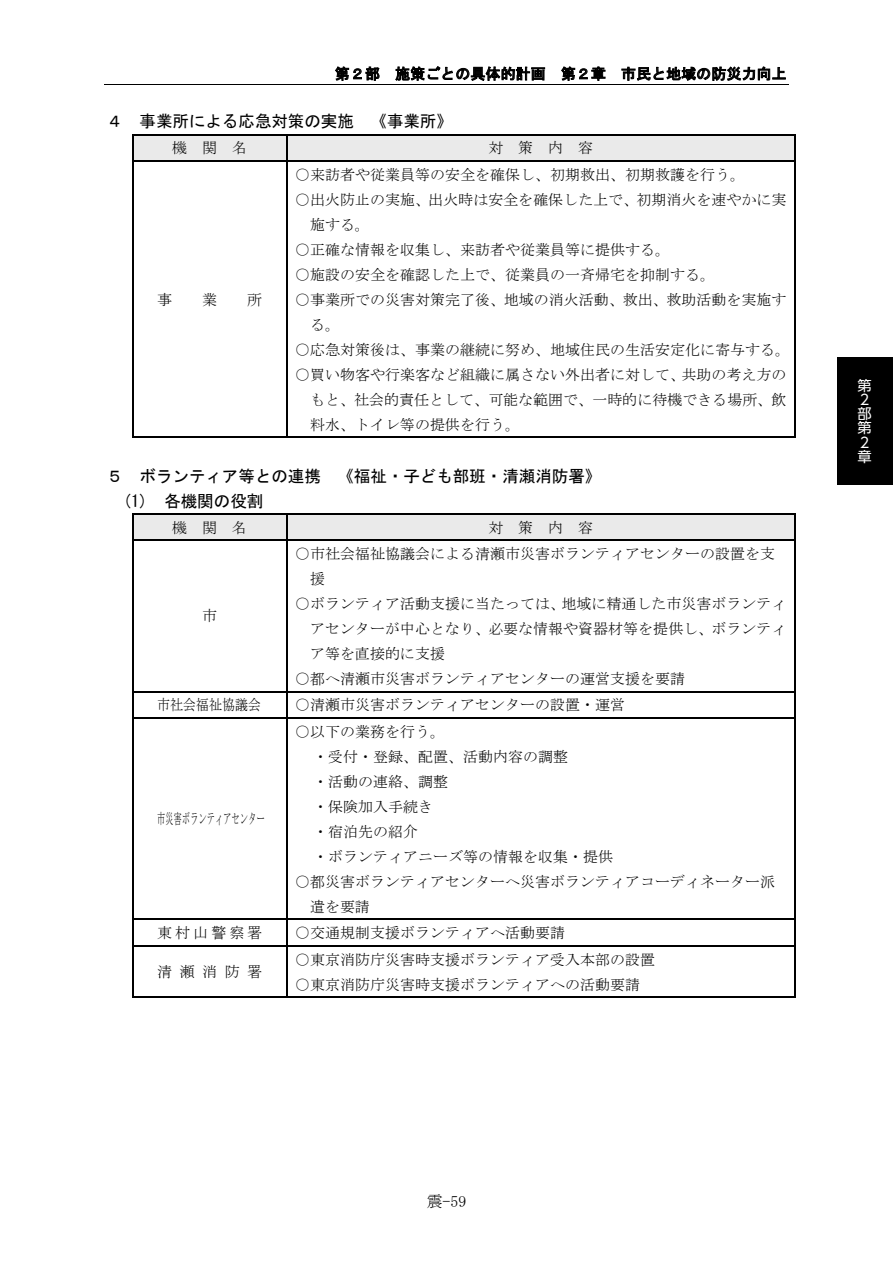
<style>
.page{position:relative;width:893px;height:1263px;background:#fff}
.page>*{position:absolute;margin:0;border:0;box-sizing:border-box;transform-origin:0 0}
.t1{font:16.5px/25px "MS Gothic";color:#000}
.t2{font:15.9px "MS Mincho";color:#000}
.t3{font:15px/25px "MS Mincho";color:#000}
.t4{font:15px "MS Gothic";letter-spacing:.01em;color:#000}
.t5{font:15px "MS Mincho";letter-spacing:.045em;color:#000;scale:.53 1}
.t6{font:15px "MS Mincho";color:#000;scale:.86 1}
.t7{font:14.25px/14.2px "UD Shin Go Pro";color:#fff}
</style>
<div class="page">
<hr style="left:104px;top:85px;width:685px;height:1px;background:#000">
<div style="left:134px;top:135px;width:152px;height:25px;background:#eaeaea"></div>
<div style="left:288px;top:135px;width:506px;height:25px;background:#eaeaea"></div>
<hr style="left:134px;top:134px;width:152px;height:1px;background:#000">
<hr style="left:288px;top:134px;width:506px;height:1px;background:#000">
<hr style="left:132px;top:135px;width:2px;height:25px;background:#000">
<hr style="left:286px;top:135px;width:2px;height:25px;background:#000">
<hr style="left:134px;top:160px;width:152px;height:2px;background:#000">
<hr style="left:288px;top:160px;width:506px;height:2px;background:#000">
<svg style="left:794px;top:134px;width:1px;height:28px"></svg>
<hr style="left:132px;top:162px;width:2px;height:275px;background:#000">
<hr style="left:134px;top:437px;width:152px;height:1px;background:#000">
<hr style="left:286px;top:162px;width:2px;height:275px;background:#000">
<hr style="left:288px;top:437px;width:506px;height:1px;background:#000">
<hr style="left:794px;top:162px;width:1px;height:275px;background:#000">
<div style="left:134px;top:514px;width:152px;height:25px;background:#eaeaea"></div>
<div style="left:288px;top:514px;width:506px;height:25px;background:#eaeaea"></div>
<hr style="left:134px;top:513px;width:152px;height:1px;background:#000">
<hr style="left:288px;top:513px;width:506px;height:1px;background:#000">
<hr style="left:132px;top:514px;width:2px;height:25px;background:#000">
<hr style="left:286px;top:514px;width:2px;height:25px;background:#000">
<hr style="left:134px;top:539px;width:152px;height:2px;background:#000">
<hr style="left:288px;top:539px;width:506px;height:2px;background:#000">
<svg style="left:794px;top:513px;width:1px;height:28px"></svg>
<hr style="left:132px;top:541px;width:2px;height:150px;background:#000">
<hr style="left:286px;top:541px;width:2px;height:150px;background:#000">
<hr style="left:794px;top:541px;width:1px;height:150px;background:#000">
<hr style="left:134px;top:691px;width:152px;height:1px;background:#000">
<hr style="left:288px;top:691px;width:506px;height:1px;background:#000">
<hr style="left:132px;top:692px;width:2px;height:25px;background:#000">
<hr style="left:286px;top:692px;width:2px;height:25px;background:#000">
<hr style="left:134px;top:717px;width:152px;height:2px;background:#000">
<hr style="left:288px;top:717px;width:506px;height:2px;background:#000">
<svg style="left:794px;top:691px;width:1px;height:28px"></svg>
<hr style="left:132px;top:719px;width:2px;height:200px;background:#000">
<hr style="left:286px;top:719px;width:2px;height:200px;background:#000">
<hr style="left:794px;top:719px;width:1px;height:200px;background:#000">
<hr style="left:134px;top:919px;width:152px;height:1px;background:#000">
<hr style="left:288px;top:919px;width:506px;height:1px;background:#000">
<hr style="left:132px;top:920px;width:2px;height:25px;background:#000">
<hr style="left:286px;top:920px;width:2px;height:25px;background:#000">
<hr style="left:134px;top:945px;width:152px;height:1px;background:#000">
<hr style="left:288px;top:945px;width:506px;height:1px;background:#000">
<svg style="left:794px;top:919px;width:1px;height:27px"></svg>
<hr style="left:132px;top:946px;width:2px;height:50px;background:#000">
<hr style="left:134px;top:996px;width:152px;height:2px;background:#000">
<hr style="left:286px;top:946px;width:2px;height:50px;background:#000">
<hr style="left:288px;top:996px;width:506px;height:2px;background:#000">
<hr style="left:794px;top:946px;width:1px;height:50px;background:#000">
<div style="left:838px;top:357px;width:55px;height:127px;background:#000"></div>
<p class="t4" style="left:335px;top:66px;width:453px">第２部 施策ごとの具体的計画 第２章 市民と地域の防災力向上</p>
<p class="t1" style="left:106px;top:109px;width:348px">４ 事業所による応急対策の実施 《事業所》</p>
<p class="t3" style="left:172px;top:135px;width:77px">機関名</p>
<p class="t3" style="left:488px;top:135px;width:106px">対策内容</p>
<p class="t3" style="left:295px;top:162px;width:451px">○来訪者や従業員等の安全を確保し、初期救出、初期救護を行う。</p>
<p class="t3" style="left:310px;top:187px;width:478px;text-indent:-15px">○出火防止の実施、出火時は安全を確保した上で、初期消火を速やかに実施する。</p>
<p class="t3" style="left:295px;top:237px;width:376px">○正確な情報を収集し、来訪者や従業員等に提供する。</p>
<p class="t3" style="left:295px;top:262px;width:421px">○施設の安全を確認した上で、従業員の一斉帰宅を抑制する。</p>
<p class="t3" style="left:310px;top:287px;width:478px;text-indent:-15px">○事業所での災害対策完了後、地域の消火活動、救出、救助活動を実施する。</p>
<p class="t3" style="left:295px;top:337px;width:496px">○応急対策後は、事業の継続に努め、地域住民の生活安定化に寄与する。</p>
<p class="t3" style="left:310px;top:362px;width:478px;text-align:justify;text-indent:-15px">○買い物客や行楽客など組織に属さない外出者に対して、共助の考え方のもと、社会的責任として、可能な範囲で、一時的に待機できる場所、飲料水、トイレ等の提供を行う。</p>
<p class="t1" style="left:123px;top:463px;width:480px;text-indent:-17px">５ ボランティア等との連携 《福祉・子ども部班・清瀬消防署》(1) 各機関の役割</p>
<p class="t3" style="left:172px;top:515px;width:76px">機関名</p>
<p class="t3" style="left:488px;top:515px;width:106px">対策内容</p>
<p class="t3" style="left:157px;top:287px;width:16px">事</p>
<p class="t3" style="left:202px;top:287px;width:16px">業</p>
<p class="t3" style="left:247px;top:287px;width:16px">所</p>
<p class="t3" style="left:202px;top:603px;width:16px">市</p>
<p class="t3" style="left:310px;top:541px;width:466px;text-indent:-15px">○市社会福祉協議会による清瀬市災害ボランティアセンターの設置を支援</p>
<p class="t3" style="left:310px;top:591px;width:478px;text-align:justify;text-indent:-15px">○ボランティア活動支援に当たっては、地域に精通した市災害ボランティアセンターが中心となり、必要な情報や資器材等を提供し、ボランティア等を直接的に支援</p>
<p class="t3" style="left:295px;top:666px;width:391px">○都へ清瀬市災害ボランティアセンターの運営支援を要請</p>
<p class="t6" style="left:157px;top:697px;width:122px">市社会福祉協議会</p>
<p class="t3" style="left:295px;top:692px;width:331px">○清瀬市災害ボランティアセンターの設置・運営</p>
<p class="t5" style="left:157px;top:811px;width:204px">市災害ボランティアセンター</p>
<p class="t3" style="left:313px;top:719px;width:301px;text-indent:-18px">○以下の業務を行う。<br>・受付・登録、配置、活動内容の調整<br>・活動の連絡、調整<br>・保険加入手続き<br>・宿泊先の紹介<br>・ボランティアニーズ等の情報を収集・提供</p>
<p class="t3" style="left:310px;top:869px;width:466px;text-indent:-15px">○都災害ボランティアセンターへ災害ボランティアコーディネーター派遣を要請</p>
<p class="t3" style="left:157px;top:920px;width:106px">東村山警察署</p>
<p class="t3" style="left:295px;top:920px;width:271px">○交通規制支援ボランティアへ活動要請</p>
<p class="t3" style="left:157px;top:959px;width:106px">清瀬消防署</p>
<p class="t3" style="left:295px;top:947px;width:361px">○東京消防庁災害時支援ボランティア受入本部の設置</p>
<p class="t3" style="left:295px;top:972px;width:346px">○東京消防庁災害時支援ボランティアへの活動要請</p>
<p class="t7" style="left:857px;top:378px;width:15px">第<br>２部第<br>２章</p>
<p class="t2" style="left:427px;top:1194px;width:41px">震-59</p>
</div>
